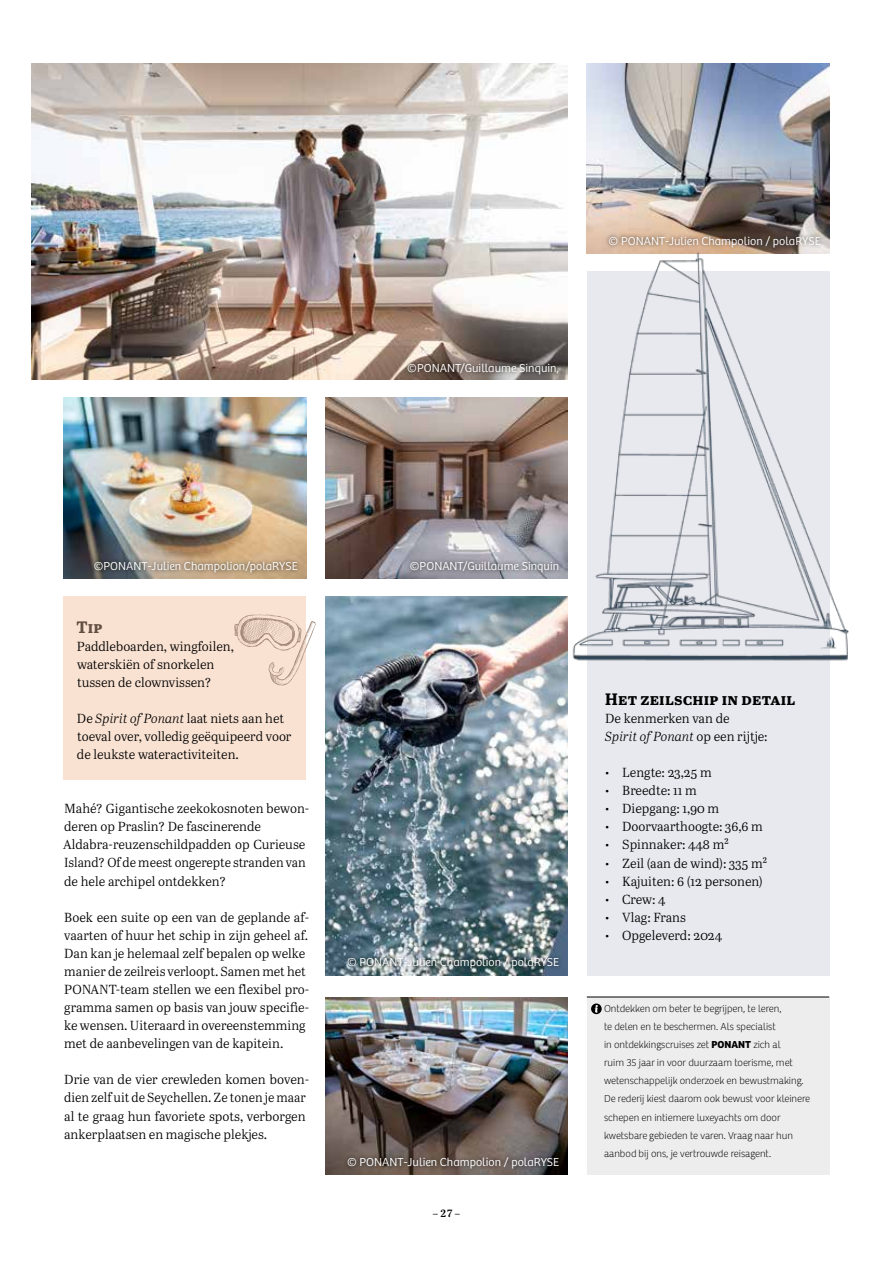
<style>
.page{position:relative;width:893px;height:1263px;background:#fff}
.page>*{position:absolute;margin:0;border:0;box-sizing:border-box;transform-origin:0 0}
.t1{font:700 16.5px "Abril Text";letter-spacing:.01em;color:#000}
.t2{font:700 16.5px "Abril Text";color:#634e42}
.t3{font:13.2px/18px "Abril Text Lt";color:#000}
.t4{font:300 12px "Bree";color:#fff}
.t5{font:100 10.5px/18px "Bree";color:#000}
.t6{font:600 10.5px "Abril Text";color:#000}
.s1{font-style:italic}
.s2{font-weight:700}
</style>
<div class="page">
<div style="left:587px;top:997px;width:242px;height:178px;background:#ededed"></div>
<hr style="left:587px;top:997px;width:242px;height:1px;background:#000">
<svg style="left:591px;top:1003px;width:11px;height:11px"></svg>
<svg style="left:595px;top:1005px;width:3px;height:8px"></svg>
<div style="left:64px;top:596px;width:242px;height:184px;background:#f9e2d2"></div>
<div style="left:587px;top:271px;width:242px;height:705px;background:#e7e9ef"></div>
<img style="left:32px;top:64px;width:536px;height:315px">
<img style="left:325px;top:398px;width:238px;height:180px">
<img style="left:325px;top:596px;width:243px;height:380px">
<img style="left:325px;top:997px;width:243px;height:178px">
<img style="left:64px;top:398px;width:242px;height:180px">
<img style="left:587px;top:64px;width:242px;height:165px">
<img style="left:563px;top:229px;width:286px;height:453px">
<div style="left:344px;top:953px;width:219px;height:20px;background:#000;opacity:.75"></div>
<div style="left:344px;top:1153px;width:219px;height:20px;background:#000;opacity:.75"></div>
<div style="left:404px;top:359px;width:159px;height:19px;background:#000;opacity:.75"></div>
<div style="left:406px;top:557px;width:156px;height:19px;background:#000;opacity:.75"></div>
<div style="left:90px;top:557px;width:211px;height:19px;background:#000;opacity:.75"></div>
<div style="left:605px;top:232px;width:219px;height:19px;background:#000;opacity:.75"></div>
<svg style="left:234px;top:614px;width:82px;height:71px"></svg>
<p class="t4" style="left:407px;top:361px;width:153px">©PONANT/Guillaume Sinquin,</p>
<p class="t4" style="left:609px;top:234px;width:214px">© PONANT-Julien Champolion / polaRYSE</p>
<p class="t4" style="left:94px;top:559px;width:205px">©PONANT-Julien Champolion/polaRYSE</p>
<p class="t4" style="left:410px;top:559px;width:151px">©PONANT/Guillaume Sinquin</p>
<p class="t2" style="left:76px;top:614px;width:28px">Tip</p>
<p class="t3" style="left:77px;top:636px;width:158px">Paddleboarden, wingfoilen, waterskiën of snorkelen tussen de clownvissen?</p>
<p class="t3" style="left:77px;top:709px;width:216px">De <span class="s1">Spirit of Ponant</span> laat niets aan het toeval over, volledig geëquipeerd voor de leukste wateractiviteiten.</p>
<p class="t3" style="left:63px;top:799px;width:247px">Mahé? Gigantische zeekokosnoten bewon&shy;deren op Praslin? De fascinerende Aldabra-reuzenschildpadden op Curieuse Island? Of de meest ongerepte stranden van de hele archipel ontdekken?</p>
<p class="t3" style="left:64px;top:907px;width:246px">Boek een suite op een van de geplande af&shy;vaarten of huur het schip in zijn geheel af.<br>Dan kan je helemaal zelf bepalen op welke manier de zeilreis verloopt. Samen met het PONANT-team stellen we een flexibel pro&shy;gramma samen op basis van jouw specifie&shy;ke wensen. Uiteraard in overeenstemming met de aanbevelingen van de kapitein.</p>
<p class="t3" style="left:64px;top:1070px;width:247px">Drie van de vier crewleden komen boven&shy;dien zelf uit de Seychellen. Ze tonen je maar al te graag hun favoriete spots, verborgen ankerplaatsen en magische plekjes.</p>
<p class="t4" style="left:347px;top:955px;width:214px">© PONANT-Julien Champolion / polaRYSE</p>
<p class="t4" style="left:347px;top:1155px;width:214px">© PONANT-Julien Champolion / polaRYSE</p>
<p class="t6" style="left:433px;top:1206px;width:29px">– 27 –</p>
<p class="t1" style="left:605px;top:687px;width:192px">Het zeilschip in detail</p>
<p class="t3" style="left:605px;top:709px;width:164px">De kenmerken van de<br><span class="s1">Spirit of Ponant</span> op een rijtje:</p>
<p class="t3" style="left:605px;top:763px;width:108px">• Lengte: 23,25 m</p>
<p class="t3" style="left:605px;top:781px;width:93px">• Breedte: 11 m</p>
<p class="t3" style="left:605px;top:799px;width:115px">• Diepgang: 1,90 m</p>
<p class="t3" style="left:605px;top:817px;width:159px">• Doorvaarthoogte: 36,6 m</p>
<p class="t3" style="left:605px;top:835px;width:125px">• Spinnaker: 448 m²</p>
<p class="t3" style="left:605px;top:853px;width:163px">• Zeil (aan de wind): 335 m²</p>
<p class="t3" style="left:605px;top:871px;width:159px">• Kajuiten: 6 (12 personen)</p>
<p class="t3" style="left:605px;top:889px;width:62px">• Crew: 4</p>
<p class="t3" style="left:605px;top:907px;width:82px">• Vlag: Frans</p>
<p class="t3" style="left:605px;top:925px;width:118px">• Opgeleverd: 2024</p>
<p class="t5" style="left:604px;top:1000px;width:208px">Ontdekken om beter te begrijpen, te leren,<br>te delen en te beschermen. Als specialist<br>in ontdekkingscruises zet <span class="s2">PONANT</span> zich al<br>ruim 35 jaar in voor duurzaam toerisme, met wetenschappelijk onderzoek en bewustmaking.<br>De rederij kiest daarom ook bewust voor kleinere schepen en intiemere luxeyachts om door kwetsbare gebieden te varen. Vraag naar hun aanbod bij ons, je vertrouwde reisagent.</p>
</div>
